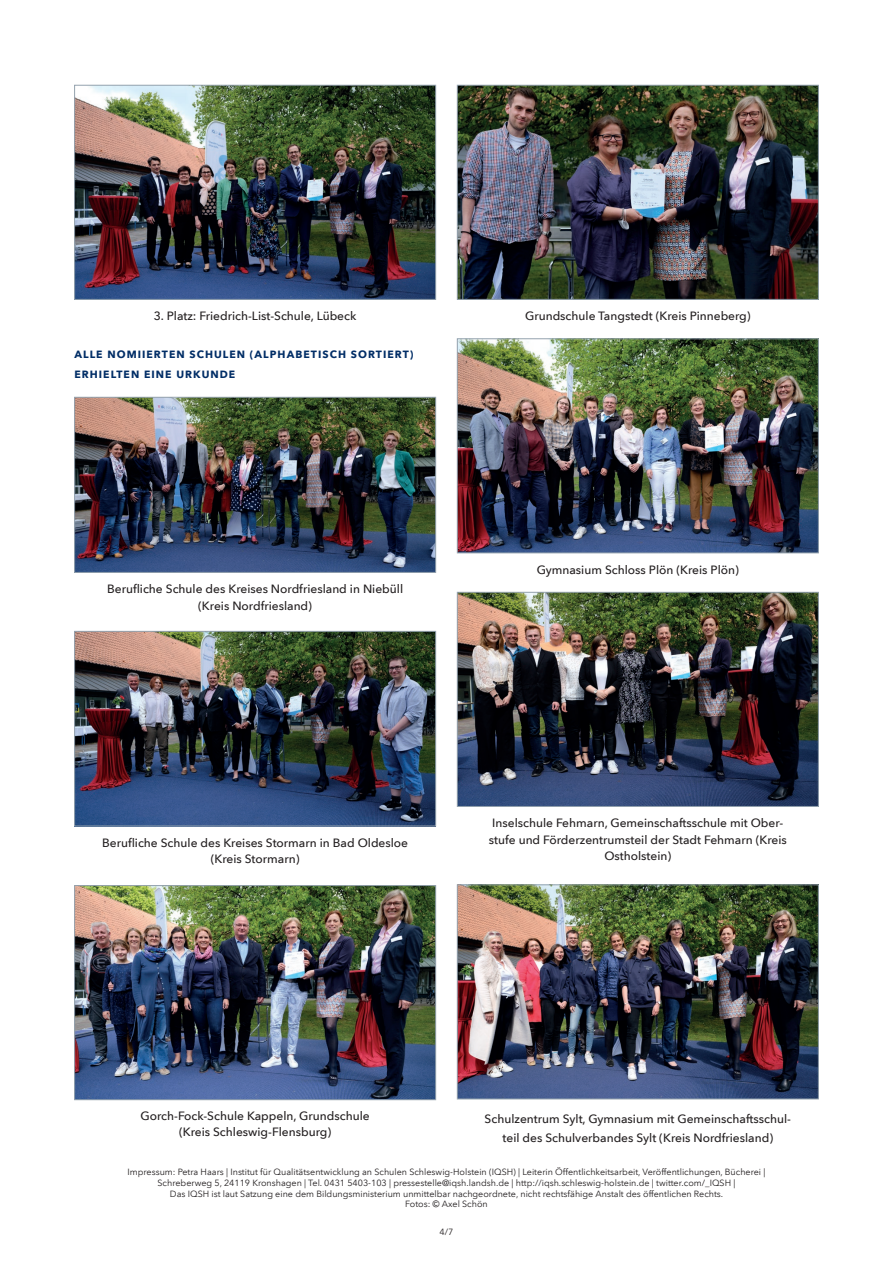
<style>
.page{position:relative;width:893px;height:1263px;background:#fff}
.page>*{position:absolute;margin:0;border:0;box-sizing:border-box;transform-origin:0 0}
.t1{font:500 12px/16.5px "Avenir Next LT Pro";color:#231f20;text-align:center}
.t2{font:700 10.5px/19.5px "Avenir Next LT Pro";letter-spacing:.1em;color:#002d66}
.t3{font:9px/10.8px "Avenir Next LT Pro";color:#231f20;text-align:center}
</style>
<div class="page">
<img style="left:76px;top:87px;width:358px;height:211px">
<div style="left:74px;top:85px;width:362px;height:215px;border:1px solid #94a2ae"></div>
<img style="left:76px;top:399px;width:358px;height:172px">
<div style="left:74px;top:397px;width:362px;height:176px;border:1px solid #94a2ae"></div>
<img style="left:76px;top:633px;width:358px;height:191px">
<div style="left:74px;top:631px;width:362px;height:195px;border:1px solid #94a2ae"></div>
<img style="left:76px;top:887px;width:358px;height:211px">
<div style="left:74px;top:885px;width:362px;height:215px;border:1px solid #94a2ae"></div>
<img style="left:459px;top:87px;width:358px;height:211px">
<div style="left:457px;top:85px;width:362px;height:215px;border:1px solid #94a2ae"></div>
<img style="left:459px;top:341px;width:358px;height:210px">
<div style="left:457px;top:339px;width:362px;height:214px;border:1px solid #94a2ae"></div>
<img style="left:459px;top:594px;width:358px;height:211px">
<div style="left:457px;top:592px;width:362px;height:215px;border:1px solid #94a2ae"></div>
<img style="left:459px;top:887px;width:358px;height:210px">
<div style="left:457px;top:885px;width:362px;height:214px;border:1px solid #94a2ae"></div>
<p class="t1" style="left:154px;top:308px;width:204px">3. Platz: Friedrich-List-Schule, Lübeck</p>
<p class="t2" style="left:74px;top:345px;width:341px">ALLE NOMIIERTEN SCHULEN (ALPHABETISCH SORTIERT)<br>ERHIELTEN EINE URKUNDE</p>
<p class="t1" style="left:107px;top:581px;width:297px">Berufliche Schule des Kreises Nordfriesland in Niebüll (Kreis Nordfriesland)</p>
<p class="t1" style="left:525px;top:308px;width:227px">Grundschule Tangstedt (Kreis Pinneberg)</p>
<p class="t1" style="left:537px;top:561px;width:204px">Gymnasium Schloss Plön (Kreis Plön)</p>
<p class="t1" style="left:102px;top:834px;width:308px">Berufliche Schule des Kreises Stormarn in Bad Oldesloe (Kreis Stormarn)</p>
<p class="t1" style="left:489px;top:815px;width:300px">Inselschule Fehmarn, Gemeinschaftsschule mit Ober&shy;stufe und Förderzentrumsteil der Stadt Fehmarn (Kreis<br>Ostholstein)</p>
<p class="t1" style="left:140px;top:1107px;width:231px">Gorch-Fock-Schule Kappeln, Grundschule (Kreis Schleswig-Flensburg)</p>
<p class="t1" style="left:485px;top:1109px;width:308px;line-height:19.5px">Schulzentrum Sylt, Gymnasium mit Gemeinschaftsschul&shy;teil des Schulverbandes Sylt (Kreis Nordfriesland)</p>
<p class="t3" style="left:127px;top:1166px;width:639px">Impressum: Petra Haars | Institut für Qualitätsentwicklung an Schulen Schleswig-Holstein (IQSH) | Leiterin Öffentlichkeitsarbeit, Veröffentlichungen, Bücherei |<br>Schreberweg 5, 24119 Kronshagen | Tel. 0431 5403-103 | pressestelle@iqsh.landsh.de | http://iqsh.schleswig-holstein.de | twitter.com/_IQSH |<br>Das IQSH ist laut Satzung eine dem Bildungsministerium unmittelbar nachgeordnete, nicht rechtsfähige Anstalt des öffentlichen Rechts.</p>
<p class="t3" style="left:405px;top:1199px;width:84px">Fotos: © Axel Schön</p>
<p class="t3" style="left:440px;top:1227px;width:15px">4/7</p>
</div>
